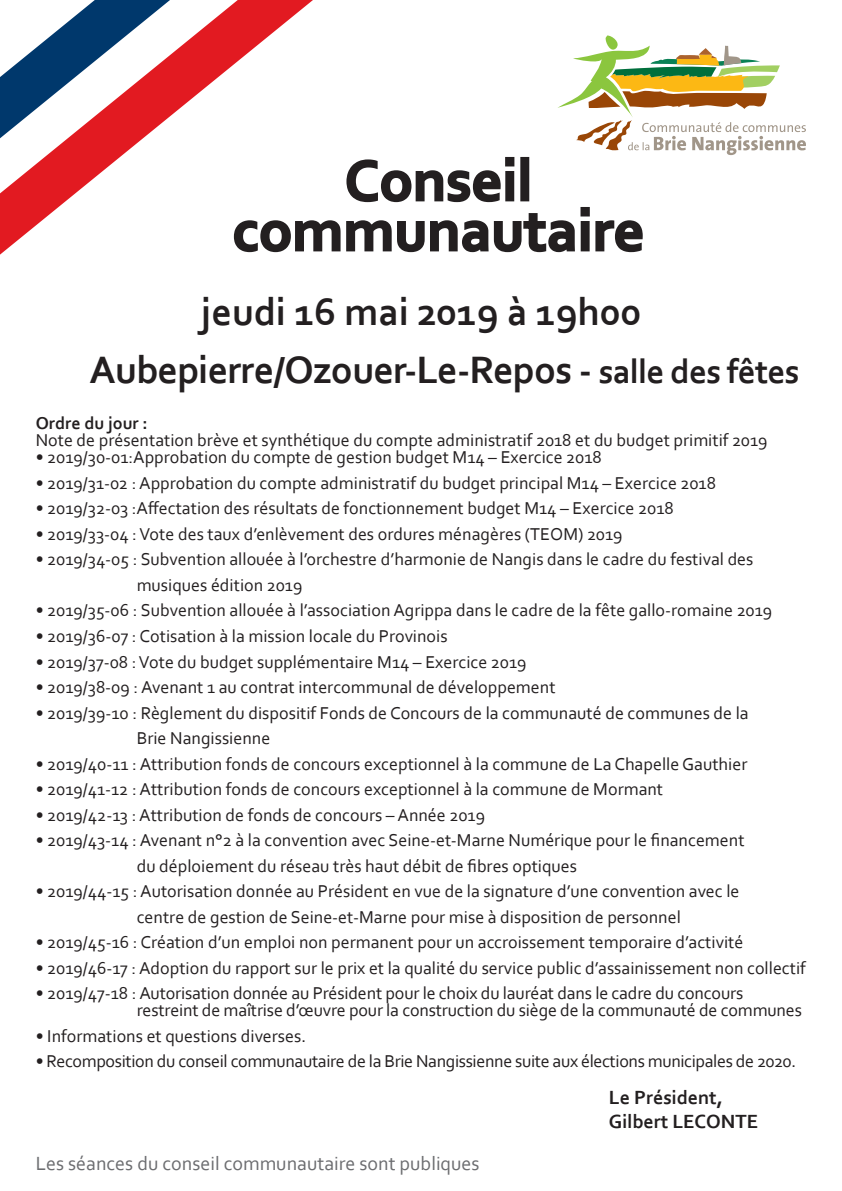
<style>
.page{position:relative;width:842px;height:1191px;background:#fff}
.page>*{position:absolute;margin:0;border:0;box-sizing:border-box;transform-origin:0 0}
.t1{font:700 60px/50px "Corbel";color:#231f20;text-align:center}
.t2{font:700 40px "Corbel";letter-spacing:-.02em;color:#231f20}
.t3{font:700 40px "Corbel";color:#231f20}
.t4{font:20px "Corbel";color:#6c6d70}
.t5{font:700 20px "Corbel";color:#231f20}
.t6{font:18px/17px "Corbel";color:#231f20}
.t7{font:18px "Corbel";letter-spacing:-.02em;color:#231f20}
.s1{font-size:35px}
.s2{font-weight:700}
</style>
<div class="page">
<svg style="left:0;top:0;width:313px;height:255px"></svg>
<svg style="left:0;top:0;width:170px;height:138px"></svg>
<svg style="left:233px;top:35px;width:573px;height:218px"></svg>
<p class="t1" style="left:233px;top:154px;width:413px">Conseil communautaire</p>
<p class="t3" style="left:201px;top:287px;width:442px">jeudi 16 mai 2019 à 19h00</p>
<p class="t2" style="left:90px;top:345px;width:711px">Aubepierre/Ozouer-Le-Repos - <span class="s1">salle des fêtes</span></p>
<p class="t6" style="left:36px;top:414px;width:733px"><span class="s2">Ordre du jour :<br></span>Note de présentation brève et synthétique du compte administratif 2018 et du budget primitif 2019</p>
<p class="t6" style="left:36px;top:448px;width:567px">• 2019/30-01:Approbation du compte de gestion budget M14 – Exercice 2018</p>
<p class="t6" style="left:36px;top:474px;width:682px">• 2019/31-02 : Approbation du compte administratif du budget principal M14 – Exercice 2018</p>
<p class="t6" style="left:36px;top:499px;width:639px">• 2019/32-03 :Affectation des résultats de fonctionnement budget M14 – Exercice 2018</p>
<p class="t6" style="left:36px;top:525px;width:588px">• 2019/33-04 : Vote des taux d’enlèvement des ordures ménagères (TEOM) 2019</p>
<p class="t6" style="left:36px;top:550px;width:719px">• 2019/34-05 : Subvention allouée à l’orchestre d’harmonie de Nangis dans le cadre du festival des</p>
<p class="t6" style="left:137px;top:576px;width:167px">musiques édition 2019</p>
<p class="t6" style="left:36px;top:601px;width:738px">• 2019/35-06 : Subvention allouée à l’association Agrippa dans le cadre de la fête gallo-romaine 2019</p>
<p class="t6" style="left:36px;top:627px;width:413px">• 2019/36-07 : Cotisation à la mission locale du Provinois</p>
<p class="t6" style="left:36px;top:652px;width:492px">• 2019/37-08 : Vote du budget supplémentaire M14 – Exercice 2019</p>
<p class="t6" style="left:36px;top:678px;width:521px">• 2019/38-09 : Avenant 1 au contrat intercommunal de développement</p>
<p class="t6" style="left:36px;top:703px;width:715px">• 2019/39-10 : Règlement du dispositif Fonds de Concours de la communauté de communes de la</p>
<p class="t6" style="left:137px;top:729px;width:135px">Brie Nangissienne</p>
<p class="t6" style="left:36px;top:754px;width:713px">• 2019/40-11 : Attribution fonds de concours exceptionnel à la commune de La Chapelle Gauthier</p>
<p class="t6" style="left:36px;top:780px;width:629px">• 2019/41-12 : Attribution fonds de concours exceptionnel à la commune de Mormant</p>
<p class="t6" style="left:36px;top:805px;width:451px">• 2019/42-13 : Attribution de fonds de concours – Année 2019</p>
<p class="t6" style="left:36px;top:831px;width:710px">• 2019/43-14 : Avenant n°2 à la convention avec Seine-et-Marne Numérique pour le financement</p>
<p class="t6" style="left:137px;top:856px;width:442px">du déploiement du réseau très haut débit de fibres optiques</p>
<p class="t6" style="left:36px;top:882px;width:705px">• 2019/44-15 : Autorisation donnée au Président en vue de la signature d’une convention avec le</p>
<p class="t6" style="left:137px;top:907px;width:546px">centre de gestion de Seine-et-Marne pour mise à disposition de personnel</p>
<p class="t6" style="left:36px;top:933px;width:709px">• 2019/45-16 : Création d’un emploi non permanent pour un accroissement temporaire d’activité</p>
<p class="t6" style="left:36px;top:958px;width:772px">• 2019/46-17 : Adoption du rapport sur le prix et la qualité du service public d’assainissement non collectif</p>
<p class="t6" style="left:137px;top:984px;width:667px;text-indent:-101px">• 2019/47-18 : Autorisation donnée au Président pour le choix du lauréat dans le cadre du concours restreint de maîtrise d’œuvre pour la construction du siège de la communauté de communes</p>
<p class="t6" style="left:36px;top:1026px;width:272px">• Informations et questions diverses.</p>
<p class="t7" style="left:36px;top:1050px;width:762px">• Recomposition du conseil communautaire de la Brie Nangissienne suite aux élections municipales de 2020.</p>
<p class="t4" style="left:36px;top:1150px;width:445px">Les séances du conseil communautaire sont publiques</p>
<p class="t5" style="left:609px;top:1085px;width:116px">Le Président,</p>
<p class="t5" style="left:609px;top:1109px;width:151px">Gilbert LECONTE</p>
</div>
